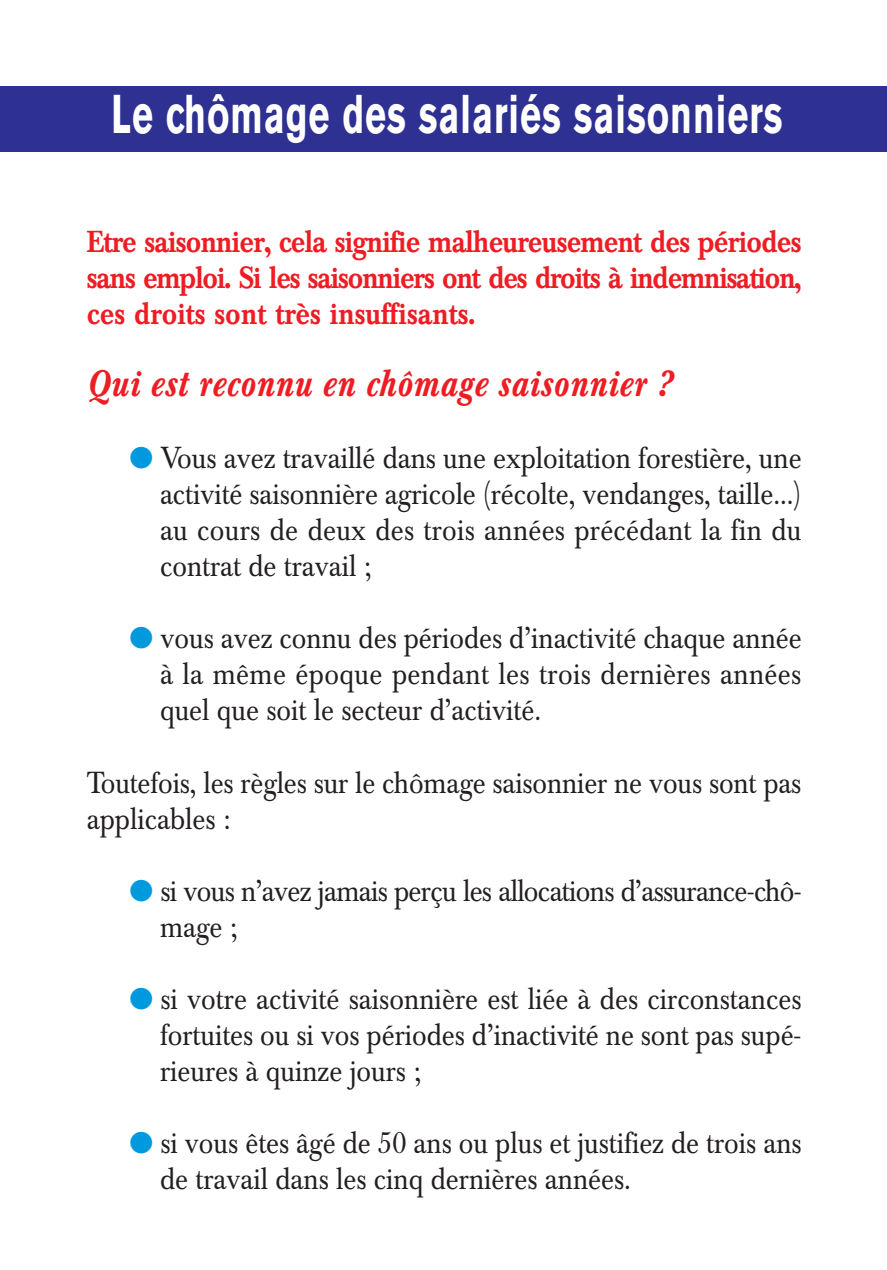
<style>
.page{position:relative;width:887px;height:1270px;background:#fff}
.page>*{position:absolute;margin:0;border:0;box-sizing:border-box;transform-origin:0 0}
.t1{font:700 54px "Akzidenz Grotesk BE";letter-spacing:.03em;color:#fff;scale:.67 1}
.t2{font:italic 500 36px "Baskerville BE";letter-spacing:.025em;color:#ee1d23;scale:.9 1}
.t3{font:30px/36px "Baskerville BE";color:#231f20;text-align:justify;scale:.9 1}
.t4{font:500 30px/36px "Baskerville BE";color:#ee1d23;text-align:justify;scale:.9 1}
.t5{font:30px/36px "Baskerville BE";letter-spacing:-.025em;color:#231f20;scale:.9 1}
.s1{color:#09d}
</style>
<div class="page">
<div style="left:0;top:86px;width:886px;height:66px;background:#2e3092"></div>
<h1 class="t1" style="left:112px;top:95px;width:1002px">Le chômage des salariés saisonniers</h1>
<p class="t4" style="left:87px;top:227px;width:795px">Etre saisonnier, cela signifie malheureusement des périodes sans emploi. Si les saisonniers ont des droits à indemnisation, ces droits sont très insuffisants.</p>
<p class="t2" style="left:87px;top:369px;width:651px">Qui est reconnu en chômage saisonnier ?</p>
<p class="t3" style="left:160px;top:443px;width:714px;text-indent:-31px"><span class="s1">●</span> Vous avez travaillé dans une exploitation forestière, une activité saisonnière agricole (récolte, vendanges, taille...) au cours de deux des trois années précédant la fin du contrat de travail ;</p>
<p class="t3" style="left:160px;top:623px;width:714px;text-indent:-31px"><span class="s1">●</span> vous avez connu des périodes d’inactivité chaque année à la même époque pendant les trois dernières années quel que soit le secteur d’activité.</p>
<p class="t3" style="left:87px;top:767px;width:795px">Toutefois, les règles sur le chômage saisonnier ne vous sont pas applicables :</p>
<p class="t5" style="left:160px;top:875px;width:714px;text-indent:-31px"><span class="s1">●</span> si vous n’avez jamais perçu les allocations d’assurance-chô&shy;mage ;</p>
<p class="t3" style="left:160px;top:983px;width:714px;text-indent:-31px"><span class="s1">●</span> si votre activité saisonnière est liée à des circonstances fortuites ou si vos périodes d’inactivité ne sont pas supé&shy;rieures à quinze jours ;</p>
<p class="t3" style="left:160px;top:1127px;width:714px;text-indent:-31px"><span class="s1">●</span> si vous êtes âgé de 50 ans ou plus et justifiez de trois ans de travail dans les cinq dernières années.</p>
</div>
